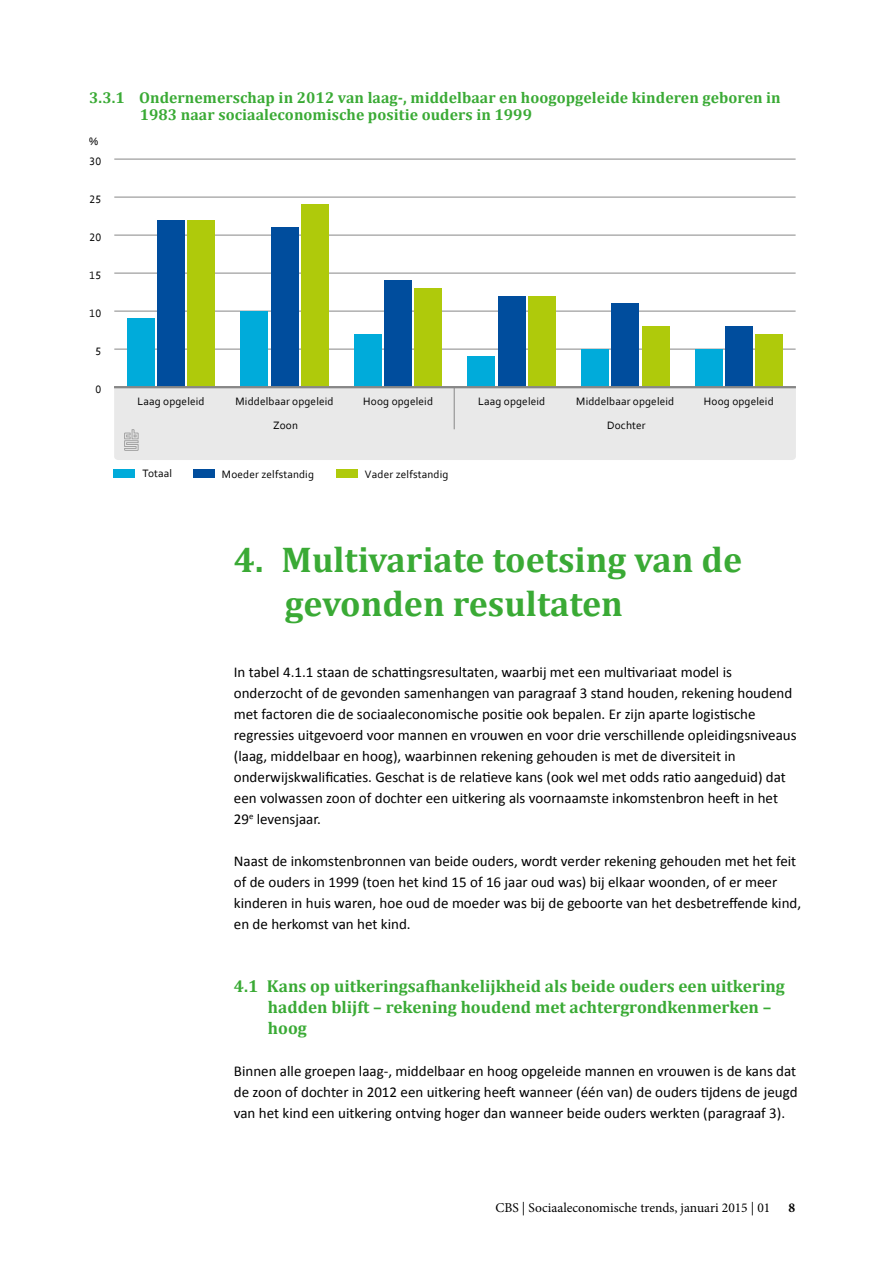
<style>
.page{position:relative;width:893px;height:1263px;background:#fff}
.page>*{position:absolute;margin:0;border:0;box-sizing:border-box;transform-origin:0 0}
.t1{font:700 36px/43.2px "Cambria";color:#3aaa35}
.t2{font:700 17.25px/21px "Cambria";color:#3aaa35}
.t3{font:700 15.75px/17.2px "Cambria";letter-spacing:.005em;color:#3aaa35}
._004_brood{font:15px/21px "Calibri";color:#000}
.t4{font:13.5px "Minion Pro";color:#000}
.t5{font:700 13.5px "Minion Pro";color:#000}
.t6{font:11.25px "Corbel";letter-spacing:.01em;color:#000}
</style>
<div class="page">
<div style="left:114px;top:388px;width:682px;height:72px;background:#e9e9e9"></div>
<svg style="left:124px;top:429px;width:15px;height:22px"></svg>
<hr style="left:114px;top:349px;width:682px;height:1px;background:#878787">
<hr style="left:114px;top:311px;width:682px;height:1px;background:#878787">
<hr style="left:114px;top:273px;width:682px;height:1px;background:#878787">
<hr style="left:114px;top:235px;width:682px;height:1px;background:#878787">
<hr style="left:114px;top:197px;width:682px;height:1px;background:#878787">
<hr style="left:114px;top:159px;width:682px;height:1px;background:#878787">
<div style="left:188px;top:220px;width:27px;height:167px;background:#afca0b"></div>
<div style="left:301px;top:205px;width:28px;height:182px;background:#afca0b"></div>
<div style="left:415px;top:288px;width:27px;height:99px;background:#afca0b"></div>
<div style="left:528px;top:296px;width:28px;height:91px;background:#afca0b"></div>
<div style="left:642px;top:326px;width:27px;height:61px;background:#afca0b"></div>
<div style="left:755px;top:334px;width:28px;height:53px;background:#afca0b"></div>
<div style="left:157px;top:220px;width:28px;height:167px;background:#004d9d"></div>
<div style="left:271px;top:227px;width:27px;height:160px;background:#004d9d"></div>
<div style="left:385px;top:281px;width:27px;height:106px;background:#004d9d"></div>
<div style="left:498px;top:296px;width:27px;height:91px;background:#004d9d"></div>
<div style="left:612px;top:303px;width:27px;height:84px;background:#004d9d"></div>
<div style="left:725px;top:326px;width:27px;height:61px;background:#004d9d"></div>
<div style="left:127px;top:319px;width:27px;height:68px;background:#00abda"></div>
<div style="left:241px;top:311px;width:27px;height:76px;background:#00abda"></div>
<div style="left:354px;top:334px;width:27px;height:53px;background:#00abda"></div>
<div style="left:468px;top:357px;width:27px;height:30px;background:#00abda"></div>
<div style="left:581px;top:349px;width:28px;height:38px;background:#00abda"></div>
<div style="left:695px;top:349px;width:27px;height:38px;background:#00abda"></div>
<hr style="left:454px;top:387px;width:1px;height:42px;background:#878787">
<hr style="left:114px;top:386px;width:682px;height:2px;background:#878787">
<div style="left:113px;top:469px;width:22px;height:9px;background:#00abda"></div>
<div style="left:193px;top:469px;width:21px;height:9px;background:#004d9d"></div>
<div style="left:336px;top:469px;width:21px;height:9px;background:#afca0b"></div>
<p class="t3" style="left:140px;top:88px;width:643px;text-indent:-51px">3.3.1 Ondernemerschap in 2012 van laag-, middelbaar en hoogopgeleide kinderen geboren in<br>1983 naar sociaaleconomische positie ouders in 1999</p>
<p class="t6" style="left:89px;top:134px;width:11px">%</p>
<p class="t6" style="left:89px;top:154px;width:13px">30</p>
<p class="t6" style="left:89px;top:192px;width:13px">25</p>
<p class="t6" style="left:89px;top:230px;width:13px">20</p>
<p class="t6" style="left:89px;top:268px;width:13px">15</p>
<p class="t6" style="left:89px;top:306px;width:13px">10</p>
<p class="t6" style="left:95px;top:344px;width:7px">5</p>
<p class="t6" style="left:95px;top:382px;width:7px">0</p>
<p class="t6" style="left:137px;top:394px;width:69px">Laag opgeleid</p>
<p class="t6" style="left:236px;top:394px;width:100px">Middelbaar opgeleid</p>
<p class="t6" style="left:363px;top:394px;width:71px">Hoog opgeleid</p>
<p class="t6" style="left:478px;top:394px;width:69px">Laag opgeleid</p>
<p class="t6" style="left:576px;top:394px;width:100px">Middelbaar opgeleid</p>
<p class="t6" style="left:704px;top:394px;width:71px">Hoog opgeleid</p>
<p class="t6" style="left:273px;top:419px;width:26px">Zoon</p>
<p class="t6" style="left:607px;top:419px;width:40px">Dochter</p>
<p class="t6" style="left:142px;top:467px;width:31px">Totaal</p>
<p class="t6" style="left:222px;top:467px;width:94px">Moeder zelfstandig</p>
<p class="t6" style="left:365px;top:467px;width:85px">Vader zelfstandig</p>
<p class="t1" style="left:285px;top:537px;width:459px;text-indent:-51px">4. Multivariate toetsing van de gevonden resultaten</p>
<p class="_004_brood" style="left:234px;top:662px;width:564px">In tabel 4.1.1 staan de schattingsresultaten, waarbij met een multivariaat model is onderzocht of de gevonden samenhangen van paragraaf 3 stand houden, rekening houdend met factoren die de sociaaleconomische positie ook bepalen. Er zijn aparte logistische regressies uitgevoerd voor mannen en vrouwen en voor drie verschillende opleidingsniveaus (laag, middelbaar en hoog), waarbinnen rekening gehouden is met de diversiteit in onderwijskwalificaties. Geschat is de relatieve kans (ook wel met odds ratio aangeduid) dat een volwassen zoon of dochter een uitkering als voornaamste inkomstenbron heeft in het 29<sup>e</sup> levensjaar.</p>
<p class="_004_brood" style="left:234px;top:851px;width:569px">Naast de inkomstenbronnen van beide ouders, wordt verder rekening gehouden met het feit of de ouders in 1999 (toen het kind 15 of 16 jaar oud was) bij elkaar woonden, of er meer kinderen in huis waren, hoe oud de moeder was bij de geboorte van het desbetreffende kind, en de herkomst van het kind.</p>
<p class="t2" style="left:268px;top:975px;width:518px;text-indent:-34px">4.1 Kans op uitkeringsafhankelijkheid als beide ouders een uitkering hadden blijft – rekening houdend met achtergrondkenmerken – hoog</p>
<p class="_004_brood" style="left:234px;top:1061px;width:565px;text-align:justify">Binnen alle groepen laag-, middelbaar en hoog opgeleide mannen en vrouwen is de kans dat de zoon of dochter in 2012 een uitkering heeft wanneer (één van) de ouders tijdens de jeugd van het kind een uitkering ontving hoger dan wanneer beide ouders werkten (paragraaf 3).</p>
<p class="t4" style="left:495px;top:1198px;width:276px">CBS | Sociaaleconomische trends, januari 2015 | 01</p>
<p class="t5" style="left:788px;top:1198px;width:8px">8</p>
</div>
